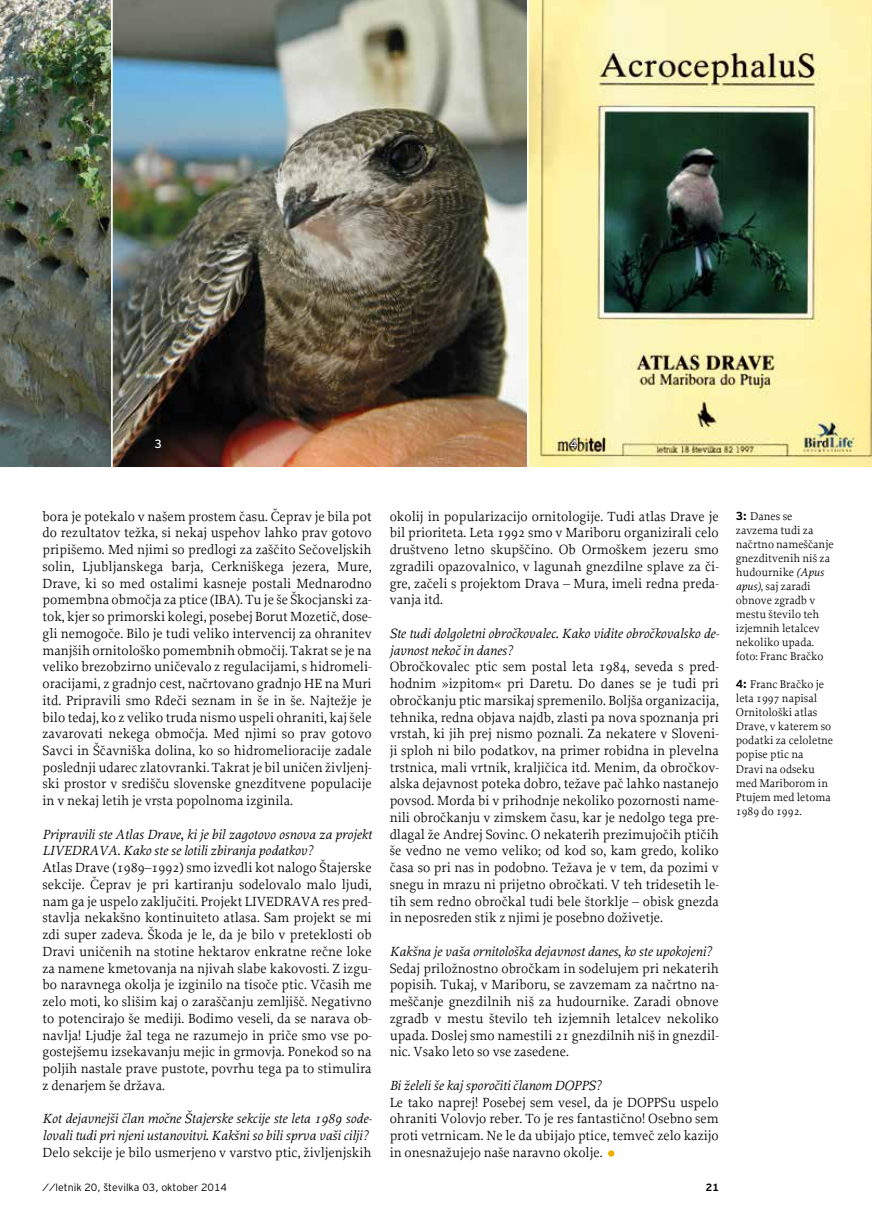
<style>
.page{position:relative;width:872px;height:1212px;background:#fff}
.page>*{position:absolute;margin:0;border:0;box-sizing:border-box;transform-origin:0 0}
.t1{font:13.95px/16.8px "Proforma";color:#000;text-align:justify}
.t2{font:italic 13.95px/16.8px "Proforma Book Italic CE";color:#000}
.t3{font:500 12px "Interstate Regular Mono CE";color:#fff}
.t4{font:11.7px/14.1px "Proforma";color:#000}
.t5{font:300 10.5px "Interstate Light Mono CE";color:#000}
.t6{font:700 10.5px "Interstate Bold Mono CE";color:#000}
.s1{font-family:"Interstate Bold Mono CE";font-weight:700}
.s2{font-family:"Proforma Book Italic CE";font-style:italic}
</style>
<div class="page">
<div style="left:608px;top:1150px;width:6px;height:7px;background:#ecaf00;border-radius:50%"></div>
<img style="left:0;top:0;width:111px;height:467px">
<img style="left:111px;top:0;width:416px;height:467px">
<img style="left:527px;top:0;width:345px;height:468px">
<svg style="left:568px;top:437px;width:10px;height:12px"></svg>
<p class="t3" style="left:154px;top:437px;width:9px">3</p>
<p class="t3" style="left:569px;top:437px;width:9px">4</p>
<p class="t1" style="left:43px;top:507px;width:331px">bora je potekalo v našem prostem času. Čeprav je bila pot do rezultatov težka, si nekaj uspehov lahko prav gotovo pripišemo. Med njimi so predlogi za zaščito Sečoveljskih solin, Ljubljanskega barja, Cerkniškega jezera, Mure, Drave, ki so med ostalimi kasneje postali Mednarodno pomembna območja za ptice (IBA). Tu je še Škocjanski za&shy;tok, kjer so primorski kolegi, posebej Borut Mozetič, dose&shy;gli nemogoče. Bilo je tudi veliko intervencij za ohranitev manjših ornitološko pomembnih območij. Takrat se je na veliko brezobzirno uničevalo z regulacijami, s hidromeli&shy;oracijami, z gradnjo cest, načrtovano gradnjo HE na Muri itd. Pripravili smo Rdeči seznam in še in še. Najtežje je bilo tedaj, ko z veliko truda nismo uspeli ohraniti, kaj šele zavarovati nekega območja. Med njimi so prav gotovo Savci in Ščavniška dolina, ko so hidromelioracije zadale poslednji udarec zlatovranki. Takrat je bil uničen življenj&shy;ski prostor v središču slovenske gnezditvene populacije in v nekaj letih je vrsta popolnoma izginila.</p>
<p class="t2" style="left:43px;top:825px;width:331px">Pripravili ste Atlas Drave, ki je bil zagotovo osnova za projekt<br>LIVEDRAVA. Kako ste se lotili zbiranja podatkov?</p>
<p class="t1" style="left:43px;top:859px;width:331px">Atlas Drave (1989–1992) smo izvedli kot nalogo Štajerske sekcije. Čeprav je pri kartiranju sodelovalo malo ljudi, nam ga je uspelo zaključiti. Projekt LIVEDRAVA res pred&shy;stavlja nekakšno kontinuiteto atlasa. Sam projekt se mi zdi super zadeva. Škoda je le, da je bilo v preteklosti ob Dravi uničenih na stotine hektarov enkratne rečne loke za namene kmetovanja na njivah slabe kakovosti. Z izgu&shy;bo naravnega okolja je izginilo na tisoče ptic. Včasih me zelo moti, ko slišim kaj o zaraščanju zemljišč. Negativno to potencirajo še mediji. Bodimo veseli, da se narava ob&shy;navlja! Ljudje žal tega ne razumejo in priče smo vse po&shy;gostejšemu izsekavanju mejic in grmovja. Ponekod so na poljih nastale prave pustote, povrhu tega pa to stimulira z denarjem še država.</p>
<p class="t2" style="left:43px;top:1110px;width:331px">Kot dejavnejši član močne Štajerske sekcije ste leta 1989 sode&shy;lovali tudi pri njeni ustanovitvi. Kakšni so bili sprva vaši cilji?</p>
<p class="t1" style="left:43px;top:1143px;width:331px">Delo sekcije je bilo usmerjeno v varstvo ptic, življenjskih</p>
<p class="t1" style="left:390px;top:507px;width:331px">okolij in popularizacijo ornitologije. Tudi atlas Drave je bil prioriteta. Leta 1992 smo v Mariboru organizirali celo društveno letno skupščino. Ob Ormoškem jezeru smo zgradili opazovalnico, v lagunah gnezdilne splave za či&shy;gre, začeli s projektom Drava – Mura, imeli redna preda&shy;vanja itd.</p>
<p class="t2" style="left:390px;top:624px;width:331px">Ste tudi dolgoletni obročkovalec. Kako vidite obročkovalsko de&shy;javnost nekoč in danes?</p>
<p class="t1" style="left:390px;top:658px;width:331px">Obročkovalec ptic sem postal leta 1984, seveda s pred&shy;hodnim »izpitom« pri Daretu. Do danes se je tudi pri obročkanju ptic marsikaj spremenilo. Boljša organizacija, tehnika, redna objava najdb, zlasti pa nova spoznanja pri vrstah, ki jih prej nismo poznali. Za nekatere v Sloveni&shy;ji sploh ni bilo podatkov, na primer robidna in plevelna trstnica, mali vrtnik, kraljičica itd. Menim, da obročkov&shy;alska dejavnost poteka dobro, težave pač lahko nastanejo povsod. Morda bi v prihodnje nekoliko pozornosti name&shy;nili obročkanju v zimskem času, kar je nedolgo tega pre&shy;dlagal že Andrej Sovinc. O nekaterih prezimujočih ptičih še vedno ne vemo veliko; od kod so, kam gredo, koliko časa so pri nas in podobno. Težava je v tem, da pozimi v snegu in mrazu ni prijetno obročkati. V teh tridesetih le&shy;tih sem redno obročkal tudi bele štorklje – obisk gnezda in neposreden stik z njimi je posebno doživetje.</p>
<p class="t2" style="left:390px;top:942px;width:323px">Kakšna je vaša ornitološka dejavnost danes, ko ste upokojeni?</p>
<p class="t1" style="left:390px;top:959px;width:331px">Sedaj priložnostno obročkam in sodelujem pri nekaterih popisih. Tukaj, v Mariboru, se zavzemam za načrtno na&shy;meščanje gnezdilnih niš za hudournike. Zaradi obnove zgradb v mestu število teh izjemnih letalcev nekoliko upada. Doslej smo namestili 21 gnezdilnih niš in gnezdil&shy;nic. Vsako leto so vse zasedene.</p>
<p class="t2" style="left:390px;top:1076px;width:213px">Bi želeli še kaj sporočiti članom DOPPS?</p>
<p class="t1" style="left:390px;top:1093px;width:331px">Le tako naprej! Posebej sem vesel, da je DOPPSu uspelo ohraniti Volovjo reber. To je res fantastično! Osebno sem proti vetrnicam. Ne le da ubijajo ptice, temveč zelo kazijo in onesnažujejo naše naravno okolje.</p>
<p class="t5" style="left:43px;top:1181px;width:186px">//letnik 20, številka 03, oktober 2014</p>
<p class="t6" style="left:706px;top:1181px;width:15px">21</p>
<p class="t4" style="left:736px;top:509px;width:99px"><span class="s1">3:</span> Danes se zavzema tudi za načrtno nameščanje gnezditvenih niš za hudournike <span class="s2">(Apus apus)</span>, saj zaradi obnove zgradb v mestu število teh izjemnih letalcev nekoliko upada. foto: Franc Bračko</p>
<p class="t4" style="left:736px;top:677px;width:99px"><span class="s1">4:</span> Franc Bračko je leta 1997 napisal<br>Ornitološki atlas<br>Drave, v katerem so podatki za celoletne popise ptic na<br>Dravi na odseku med Mariborom in<br>Ptujem med letoma<br>1989 do 1992.</p>
</div>
